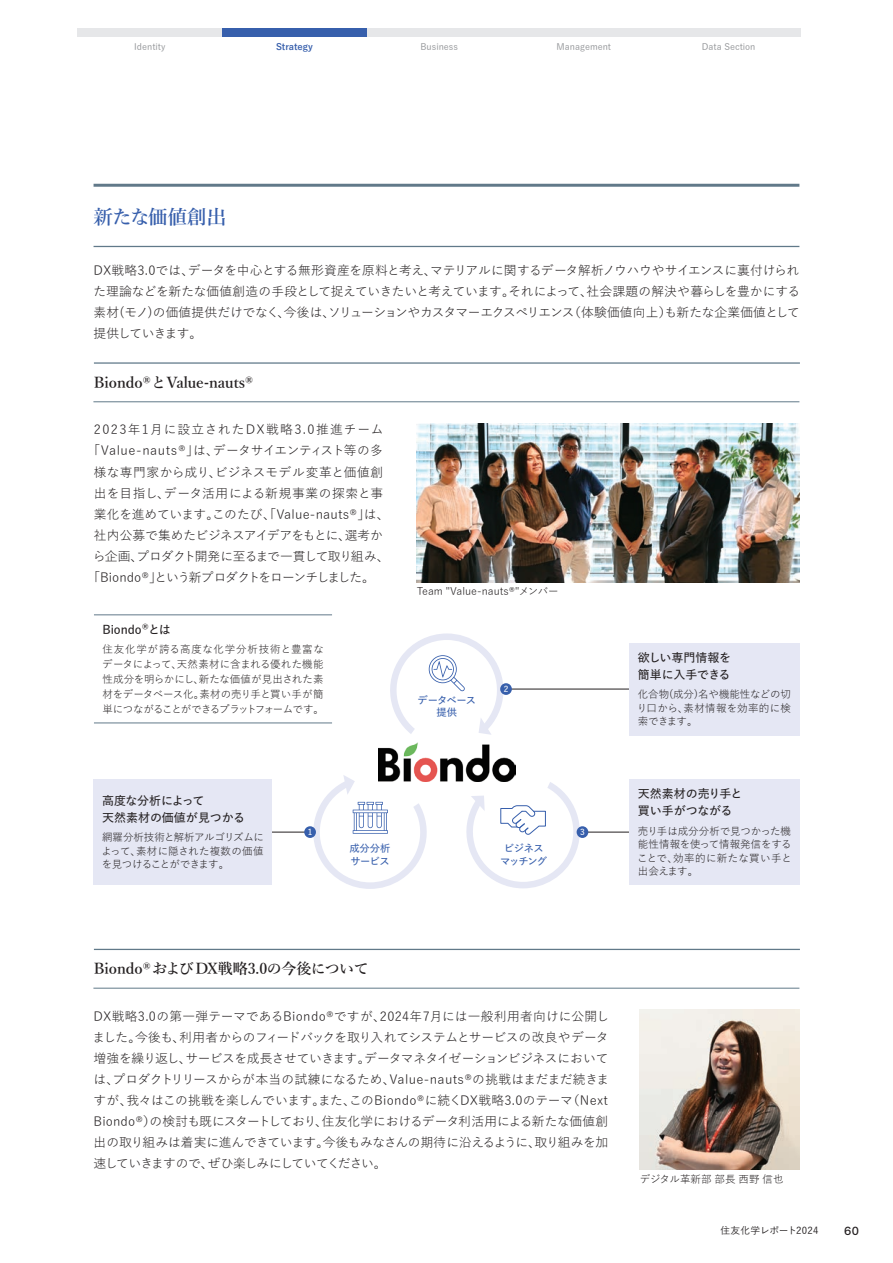
<style>
.page{position:relative;width:893px;height:1263px;background:#fff}
.page>*{position:absolute;margin:0;border:0;box-sizing:border-box;transform-origin:0 0}
.t1{font:600 19.5px "Yu Min";letter-spacing:-.015em;color:#375fac}
.t2{font:600 15px "Yu Min";color:#231f20}
.t3{font:12.75px/21px "Yu Go Pr 6 N";letter-spacing:-.02em;color:#231f20;text-align:justify}
.t4{font:12.75px "Yu Go Pr 6 N";letter-spacing:.01em;color:#231f20}
.t5{font:12.75px "Yu Go Pr 6 N";color:#231f20}
.t6{font:12.75px "Yu Go Pr 6 N";letter-spacing:-.085em;color:#231f20}
.t7{font:12.75px "Yu Go Pr 6 N";letter-spacing:.11em;color:#231f20}
.t8{font:12.75px "Yu Go Pr 6 N";letter-spacing:-.055em;color:#231f20}
.t9{font:12.75px "Yu Go Pr 6 N";letter-spacing:.015em;color:#231f20}
.t10{font:12.75px "Yu Go Pr 6 N";letter-spacing:.03em;color:#231f20}
.t11{font:600 12px/16.5px "Yu Go Pr 6 N";letter-spacing:-.005em;color:#231f20}
.t12{font:500 11.7px "Pretendard";color:#231f20}
.t13{font:10.5px/13.5px "Yu Go Pr 6 N";letter-spacing:-.015em;color:#231f20;text-align:justify}
.t14{font:600 10.35px/12.3px "Yu Go Pr 6 N";letter-spacing:-.105em;color:#375fac;text-align:center}
.t15{font:600 10.35px/12.3px "Yu Go Pr 6 N";letter-spacing:-.045em;color:#375fac;text-align:center}
.t16{font:600 10.35px/12.3px "Yu Go Pr 6 N";letter-spacing:-.02em;color:#375fac}
.t17{font:500 9.75px "Yu Go Pr 6 N";letter-spacing:.025em;color:#231f20}
.t18{font:500 9px "Yu Go Pr 6 N";color:#939598}
.t19{font:700 9px "Yu Go Pr 6 N";color:#375fac}
.t20{font:600 8.25px "Yu Go Pr 6 N";color:#fff}
</style>
<div class="page">
<hr style="left:94px;top:184px;width:705px;height:3px;background:#617989">
<img style="left:417px;top:423px;width:382px;height:160px">
<hr style="left:94px;top:246px;width:705px;height:1px;background:#617989">
<hr style="left:94px;top:362px;width:706px;height:2px;background:#617989">
<hr style="left:93px;top:401px;width:706px;height:1px;background:#617989">
<img style="left:640px;top:1010px;width:159px;height:159px">
<hr style="left:94px;top:949px;width:706px;height:1px;background:#617989">
<hr style="left:93px;top:988px;width:706px;height:1px;background:#617989">
<img style="left:378px;top:743px;width:137px;height:38px">
<hr style="left:507px;top:689px;width:142px;height:1px;background:#231f20">
<svg style="left:390px;top:633px;width:114px;height:102px"></svg>
<hr style="left:582px;top:832px;width:111px;height:1px;background:#231f20">
<svg style="left:466px;top:782px;width:114px;height:106px"></svg>
<hr style="left:229px;top:832px;width:80px;height:1px;background:#231f20">
<svg style="left:312px;top:775px;width:122px;height:114px"></svg>
<div style="left:629px;top:643px;width:170px;height:92px;background:#e5e7f4"></div>
<div style="left:629px;top:779px;width:170px;height:106px;background:#e5e7f4"></div>
<div style="left:94px;top:779px;width:178px;height:106px;background:#e5e7f4"></div>
<div style="left:500px;top:683px;width:12px;height:12px;background:#375fac;border-radius:50%"></div>
<div style="left:304px;top:826px;width:12px;height:12px;background:#375fac;border-radius:50%"></div>
<div style="left:577px;top:826px;width:11px;height:12px;background:#375fac;border-radius:50%"></div>
<hr style="left:94px;top:615px;width:238px;height:1px;background:#617989">
<hr style="left:94px;top:723px;width:238px;height:1px;background:#617989">
<div style="left:78px;top:28px;width:144px;height:9px;background:#e6e7e9"></div>
<div style="left:367px;top:28px;width:145px;height:9px;background:#e6e7e9"></div>
<div style="left:512px;top:28px;width:144px;height:9px;background:#e6e7e9"></div>
<div style="left:656px;top:28px;width:145px;height:9px;background:#e6e7e9"></div>
<div style="left:222px;top:28px;width:145px;height:9px;background:#375fac"></div>
<p class="t18" style="left:134px;top:39px;width:33px">Identity</p>
<p class="t19" style="left:276px;top:42px;width:38px">Strategy</p>
<p class="t18" style="left:420px;top:39px;width:39px">Business</p>
<p class="t18" style="left:557px;top:39px;width:56px">Management</p>
<p class="t18" style="left:702px;top:39px;width:55px">Data Section</p>
<h1 class="t1" style="left:94px;top:206px;width:134px">新たな価値創出</h1>
<p class="t3" style="left:94px;top:259px;width:708px">DX戦略3.0では、データを中心とする無形資産を原料と考え、マテリアルに関するデータ解析ノウハウやサイエンスに裏付けられた理論などを新たな価値創造の手段として捉えていきたいと考えています。それによって、社会課題の解決や暮らしを豊かにする素材(モノ)の価値提供だけでなく、今後は、ソリューションやカスタマーエクスペリエンス（体験価値向上）も新たな企業価値として提供していきます。</p>
<p class="t2" style="left:94px;top:374px;width:161px">Biondo®とValue-nauts®</p>
<p class="t7" style="left:94px;top:418px;width:291px">2023年1月に設立されたDX戦略3.0推進チーム</p>
<p class="t5" style="left:88px;top:439px;width:297px">「Value-nauts®」は、データサイエンティスト等の多</p>
<p class="t9" style="left:94px;top:460px;width:291px">様な専門家から成り、ビジネスモデル変革と価値創</p>
<p class="t10" style="left:94px;top:481px;width:291px">出を目指し、データ活用による新規事業の探索と事</p>
<p class="t4" style="left:94px;top:502px;width:297px">業化を進めています。このたび、「Value-nauts®」は、</p>
<p class="t3" style="left:94px;top:523px;width:291px">社内公募で集めたビジネスアイデアをもとに、選考か</p>
<p class="t8" style="left:93px;top:544px;width:298px">ら企画、プロダクト開発に至るまで一貫して取り組み、</p>
<p class="t6" style="left:88px;top:565px;width:289px">「Biondo®」という新プロダクトをローンチしました。</p>
<p class="t11" style="left:102px;top:619px;width:70px">Biondo®とは</p>
<p class="t13" style="left:102px;top:641px;width:223px;line-height:15px">住友化学が誇る高度な化学分析技術と豊富なデータによって、天然素材に含まれる優れた機能性成分を明らかにし、新たな価値が見出された素材をデータベース化。素材の売り手と買い手が簡単につながることができるプラットフォームです。</p>
<p class="t13" style="left:417px;top:583px;width:143px">Team "Value-nauts®"メンバー</p>
<p class="t15" style="left:418px;top:692px;width:60px">データベース提供</p>
<p class="t20" style="left:504px;top:681px;width:6px">2</p>
<p class="t11" style="left:102px;top:791px;width:144px">高度な分析によって<br>天然素材の価値が見つかる</p>
<p class="t13" style="left:101px;top:829px;width:164px">網羅分析技術と解析アルゴリズムによって、素材に隠された複数の価値を見つけることができます。</p>
<p class="t20" style="left:308px;top:824px;width:6px">1</p>
<p class="t20" style="left:580px;top:824px;width:6px">3</p>
<p class="t16" style="left:349px;top:841px;width:43px">成分分析サービス</p>
<p class="t14" style="left:500px;top:841px;width:48px">ビジネスマッチング</p>
<p class="t11" style="left:638px;top:648px;width:95px">欲しい専門情報を簡単に入手できる</p>
<p class="t13" style="left:637px;top:686px;width:156px">化合物(成分)名や機能性などの切り口から、素材情報を効率的に検索できます。</p>
<p class="t11" style="left:638px;top:784px;width:106px">天然素材の売り手と買い手がつながる</p>
<p class="t13" style="left:637px;top:823px;width:156px">売り手は成分分析で見つかった機能性情報を使って情報発信をすることで、効率的に新たな買い手と出会えます。</p>
<p class="t2" style="left:94px;top:960px;width:276px">Biondo®およびDX戦略3.0の今後について</p>
<p class="t3" style="left:93px;top:1004px;width:518px">DX戦略3.0の第一弾テーマであるBiondo®ですが、2024年7月には一般利用者向けに公開しました。今後も、利用者からのフィードバックを取り入れてシステムとサービスの改良やデータ増強を繰り返し、サービスを成長させていきます。データマネタイゼーションビジネスにおいては、プロダクトリリースからが本当の試練になるため、Value-nauts®の挑戦はまだまだ続きますが、我々はこの挑戦を楽しんでいます。また、このBiondo®に続くDX戦略3.0のテーマ（Next Biondo®）の検討も既にスタートしており、住友化学におけるデータ利活用による新たな価値創出の取り組みは着実に進んできています。今後もみなさんの期待に沿えるように、取り組みを加速していきますので、ぜひ楽しみにしていてください。</p>
<p class="t13" style="left:640px;top:1171px;width:145px">デジタル革新部 部長 西野 信也</p>
<p class="t17" style="left:721px;top:1221px;width:99px">住友化学レポート2024</p>
<p class="t12" style="left:844px;top:1222px;width:16px">60</p>
</div>
